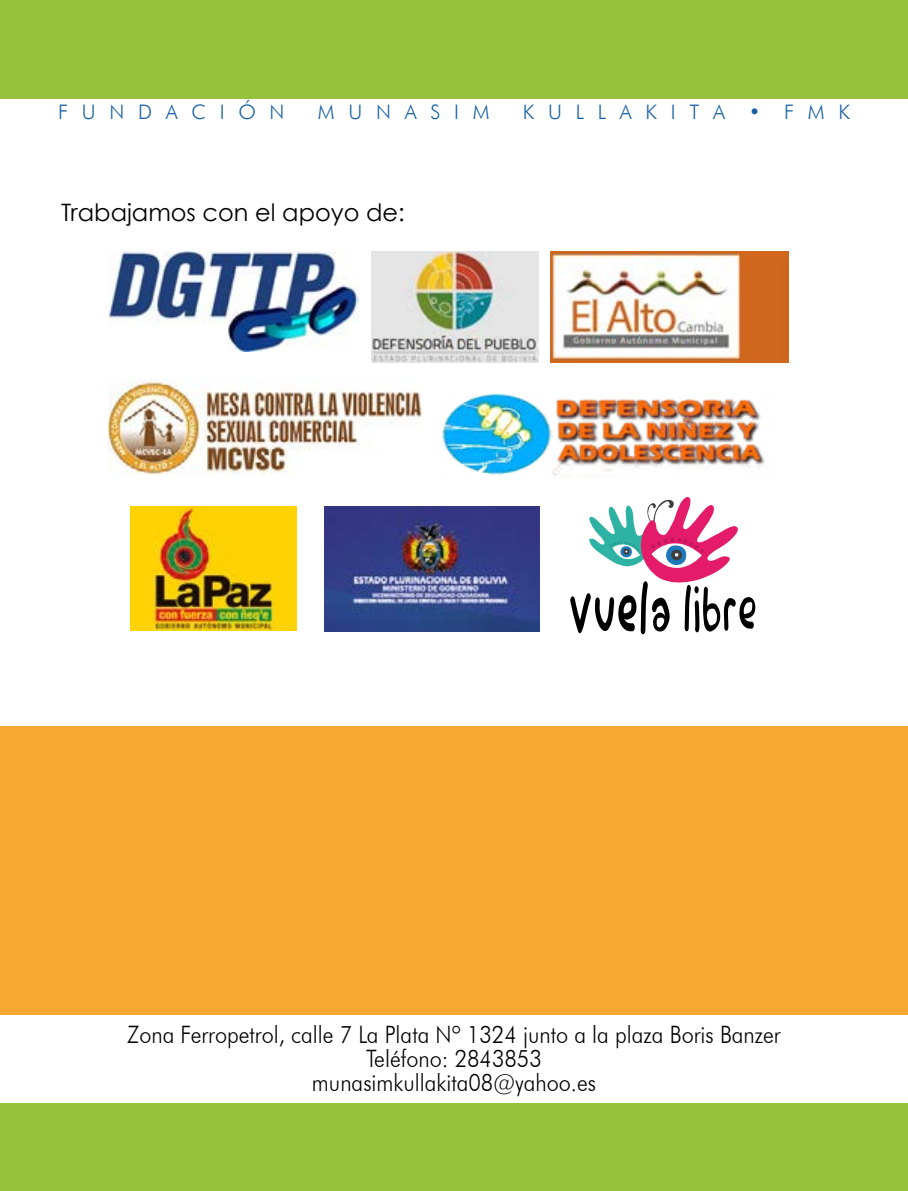
<style>
.page{position:relative;width:908px;height:1191px;background:#fff}
.page>*{position:absolute;margin:0;border:0;box-sizing:border-box;transform-origin:0 0}
.t1{font:300 24px/24px "Futura BT";color:#000;text-align:center;scale:.9 1}
.t2{font:24px "Century Gothic";color:#000}
.t3{font:300 20px "Futura BT";color:#185fa3}
</style>
<div class="page">
<div style="left:0;top:0;width:907px;height:98px;background:#95c23b"></div>
<div style="left:0;top:726px;width:907px;height:288px;background:#f7a830"></div>
<div style="left:0;top:1103px;width:907px;height:88px;background:#95c23b"></div>
<img style="left:442px;top:393px;width:323px;height:84px">
<img style="left:550px;top:251px;width:238px;height:112px">
<img style="left:371px;top:251px;width:167px;height:111px">
<img style="left:108px;top:251px;width:250px;height:101px">
<img style="left:108px;top:379px;width:314px;height:96px">
<img style="left:131px;top:506px;width:165px;height:124px">
<img style="left:325px;top:506px;width:214px;height:125px">
<svg style="left:570px;top:497px;width:185px;height:137px"></svg>
<p class="t3" style="left:58px;top:99px;width:228px">F U N D A C I Ó N</p>
<p class="t3" style="left:318px;top:99px;width:173px">M U N A S I M</p>
<p class="t3" style="left:522px;top:99px;width:328px">K U L L A K I T A • F M K</p>
<p class="t2" style="left:61px;top:197px;width:345px">Trabajamos con el apoyo de:</p>
<p class="t1" style="left:127px;top:1022px;width:727px">Zona Ferropetrol, calle 7 La Plata Nº 1324 junto a la plaza Boris Banzer<br>Teléfono: 2843853<br>munasimkullakita08@yahoo.es</p>
</div>
